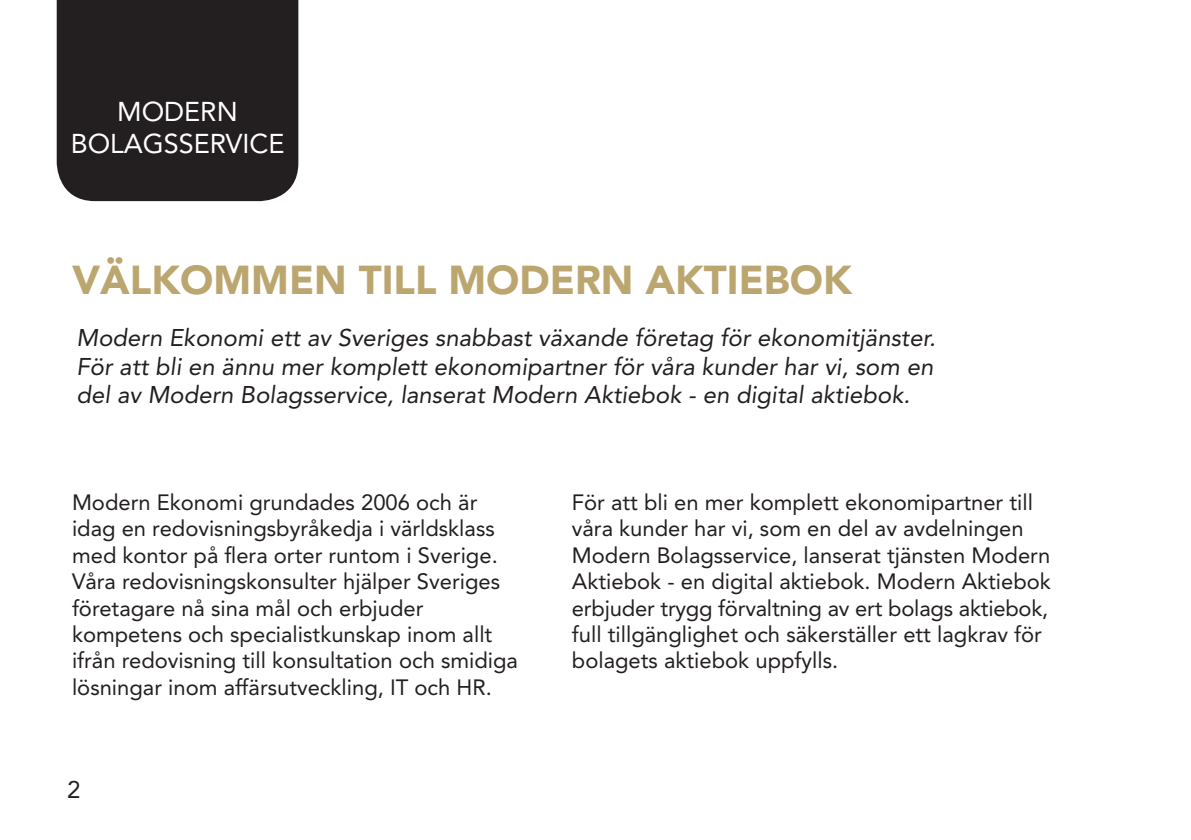
<style>
.page{position:relative;width:1191px;height:840px;background:#fff}
.page>*{position:absolute;margin:0;border:0;box-sizing:border-box;transform-origin:0 0}
.t1{font:900 40px "Avenir LT";color:#bba66f}
.t2{font:27px/32.4px "Avenir LT";color:#fff;text-align:center}
.t3{font:24px/28.8px "Avenir LT";color:#231f20;text-align:justify}
.t4{font:22px/26.4px "Avenir LT";color:#231f20}
</style>
<div class="page">
<div style="left:57px;top:0;width:241px;height:201px;background:#231f20"></div>
<p class="t2" style="left:71px;top:95px;width:215px">MODERN<br>BOLAGSSERVICE</p>
<h1 class="t1" style="left:72px;top:256px;width:112px">VÄLKOMMEN</h1>
<h1 class="t1" style="left:359px;top:256px;width:157px">TI LL MODERN</h1>
<h1 class="t1" style="left:645px;top:256px;width:27px">AKTIEBOK</h1>
<p class="t3" style="left:77px;top:323px;width:864px">Modern Ekonomi ett av Sveriges snabbast växande företag för ekonomitjänster.<br>För att bli en ännu mer komplett ekonomipartner för våra kunder har vi, som en del av Modern Bolagsservice, lanserat Modern Aktiebok - en digital aktiebok.</p>
<p class="t4" style="left:72px;top:489px;width:447px">Modern Ekonomi grundades 2006 och är idag en redovisningsbyråkedja i världsklass med kontor på flera orter runtom i Sverige.<br>Våra redovisningskonsulter hjälper Sveriges företagare nå sina mål och erbjuder kompetens och specialistkunskap inom allt ifrån redovisning till konsultation och smidiga lösningar inom affärsutveckling, IT och HR.</p>
<p class="t4" style="left:572px;top:489px;width:480px">För att bli en mer komplett ekonomipartner till våra kunder har vi, som en del av avdelningen Modern Bolagsservice, lanserat tjänsten Modern Aktiebok - en digital aktiebok. Modern Aktiebok erbjuder trygg förvaltning av ert bolags aktiebok, full tillgänglighet och säkerställer ett lagkrav för bolagets aktiebok uppfylls.</p>
</div>
